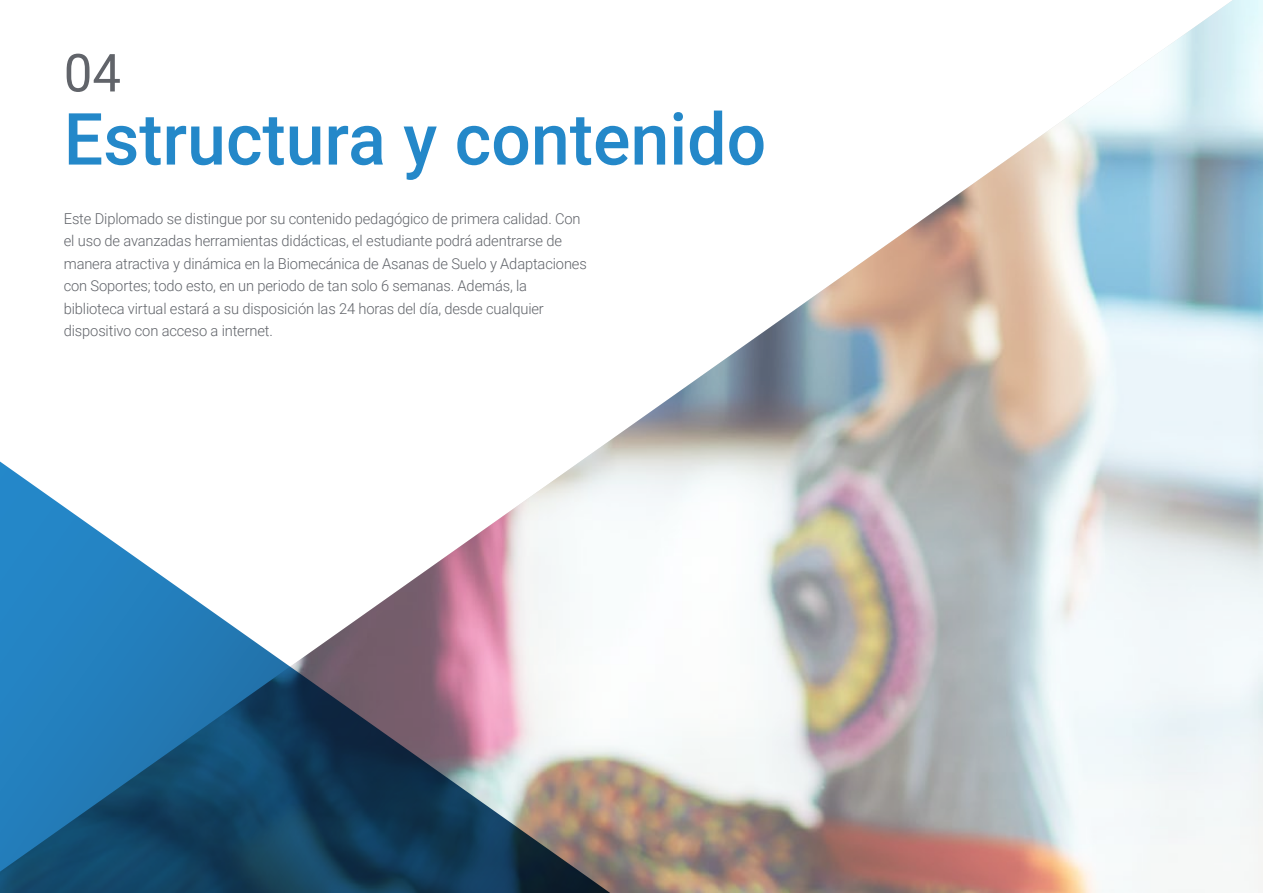
<style>
.page{position:relative;width:1263px;height:893px;background:#fff}
.page>*{position:absolute;margin:0;border:0;box-sizing:border-box;transform-origin:0 0}
.t1{font:500 72px "Roboto";color:#2488c9}
.t2{font:52.5px "Roboto";color:#61646a}
.t3{font:300 15px/22.5px "Roboto";letter-spacing:-.01em;color:#61646a}
</style>
<div class="page">
<img style="left:602px;top:0;width:661px;height:893px">
<svg style="left:0;top:446px;width:640px;height:447px"></svg>
<h2 class="t2" style="left:64px;top:36px;width:59px">04</h2>
<h1 class="t1" style="left:64px;top:89px;width:704px">Estructura y contenido</h1>
<p class="t3" style="left:64px;top:207px;width:524px">Este Diplomado se distingue por su contenido pedagógico de primera calidad. Con el uso de avanzadas herramientas didácticas, el estudiante podrá adentrarse de manera atractiva y dinámica en la Biomecánica de Asanas de Suelo y Adaptaciones con Soportes; todo esto, en un periodo de tan solo 6 semanas. Además, la biblioteca virtual estará a su disposición las 24 horas del día, desde cualquier dispositivo con acceso a internet.</p>
</div>
